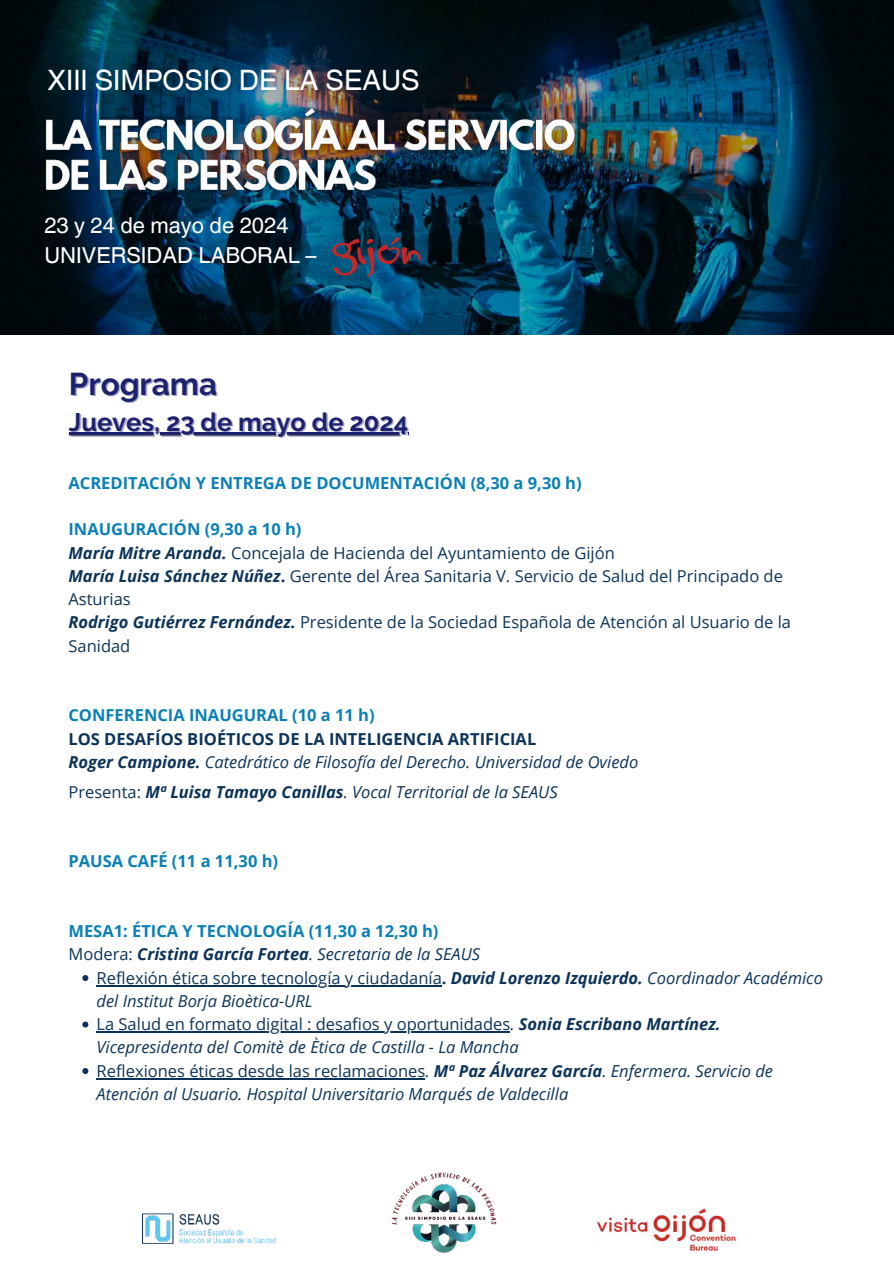
<style>
.page{position:relative;width:894px;height:1264px;background:#fff}
.page>*{position:absolute;margin:0;border:0;box-sizing:border-box;transform-origin:0 0}
.t1{font:700 31.35px "Raleway";color:#1d226f}
.t2{font:28.05px "Helvetica World";color:#fff}
.t3{font:700 25.35px "Raleway";color:#1d226f}
.t4{font:22.05px/29.4px "Helvetica World";color:#fff}
.t5{font:16.5px/23.2px "Open Sans";color:#0d3458}
.t6{font:italic 16.5px/23.2px "Open Sans";color:#0d3458}
.t7{font:700 16.5px "Open Sans";color:#0b80b5}
.t8{font:italic 700 16.5px "Open Sans";color:#0d3458}
.s1{font-weight:700;color:#0b80b5}
.s2{font-weight:700;font-style:italic}
.s3{font-weight:700}
.s4{font-weight:700;font-style:normal}
.s5{font-style:normal}
.s6{font-weight:400;font-style:normal}
.s7{font-weight:400}
.s8{font-style:italic}
</style>
<div class="page">
<img style="left:0;top:0;width:893px;height:1253px">
<hr style="left:69px;top:433px;width:339px;height:2px;background:#1d226f">
<svg style="left:82px;top:975px;width:6px;height:6px"></svg>
<hr style="left:96px;top:984px;width:345px;height:2px;background:#0d3458">
<svg style="left:82px;top:1021px;width:6px;height:6px"></svg>
<hr style="left:96px;top:1031px;width:414px;height:1px;background:#0d3458">
<svg style="left:82px;top:1068px;width:6px;height:6px"></svg>
<hr style="left:96px;top:1077px;width:329px;height:2px;background:#0d3458">
<h2 class="t2" style="left:48px;top:64px;width:373px">XIII SIMPOSIO DE LA SEAUS</h2>
<h3 class="t4" style="left:44px;top:211px;width:273px">23 y 24 de mayo de 2024<br>UNIVERSIDAD LABORAL –</h3>
<h1 class="t1" style="left:69px;top:365px;width:149px">Programa</h1>
<h3 class="t3" style="left:69px;top:407px;width:341px">Jueves, 23 de mayo de 2024</h3>
<p class="t7" style="left:68px;top:471px;width:514px">ACREDITACIÓN Y ENTREGA DE DOCUMENTACIÓN (8,30 a 9,30 h)</p>
<p class="t5" style="left:68px;top:517px;width:724px"><span class="s1">INAUGURACIÓN (9,30 a 10 h)<br></span><span class="s2">María Mitre Aranda.</span> Concejala de Hacienda del Ayuntamiento de Gijón<br><span class="s2">María Luisa Sánchez Núñez</span><span class="s3">.</span> Gerente del Área Sanitaria V. Servicio de Salud del Principado de Asturias<br><span class="s2">Rodrigo Gutiérrez Fernández.</span> Presidente de la Sociedad Española de Atención al Usuario de la Sanidad</p>
<p class="t7" style="left:68px;top:703px;width:307px">CONFERENCIA INAUGURAL (10 a 11 h)</p>
<p class="t6" style="left:68px;top:726px;width:571px"><span class="s4">LOS DESAFÍOS BIOÉTICOS DE LA INTELIGENCIA ARTIFICIAL<br></span><span class="s3">Roger Campione.</span> Catedrático de Filosofía del Derecho. Universidad de Oviedo</p>
<p class="t6" style="left:68px;top:779px;width:490px"><span class="s5">Presenta:</span> <span class="s3">Mª Luisa Tamayo Canillas</span>. Vocal Territorial de la SEAUS</p>
<p class="t7" style="left:68px;top:849px;width:211px">PAUSA CAFÉ (11 a 11,30 h)</p>
<p class="t7" style="left:68px;top:919px;width:371px">MESA1: ÉTICA Y TECNOLOGÍA (11,30 a 12,30 h)</p>
<p class="t8" style="left:68px;top:942px;width:413px"><span class="s6">Modera:</span> Cristina García Fortea<span class="s7">. Secretaria de la SEAUS</span></p>
<p class="t5" style="left:96px;top:965px;width:727px">Reflexión ética sobre tecnología y ciudadanía<span class="s3">.</span> <span class="s2">David Lorenzo Izquierdo.</span> <span class="s8">Coordinador Académico</span></p>
<p class="t6" style="left:96px;top:988px;width:217px">del Institut Borja Bioètica-URL</p>
<p class="t5" style="left:96px;top:1012px;width:625px">La Salud en formato digital : desafios y oportunidades<span class="s8">.</span> <span class="s2">Sonia Escribano Martínez.</span></p>
<p class="t6" style="left:96px;top:1035px;width:423px">Vicepresidenta del Comitè de Ètica de Castilla - La Mancha</p>
<p class="t5" style="left:96px;top:1058px;width:677px">Reflexiones éticas desde las reclamaciones<span class="s8">.</span> <span class="s2">Mª Paz Álvarez García</span><span class="s8">. Enfermera. Servicio de</span></p>
<p class="t6" style="left:96px;top:1081px;width:473px">Atención al Usuario. Hospital Universitario Marqués de Valdecilla</p>
</div>
